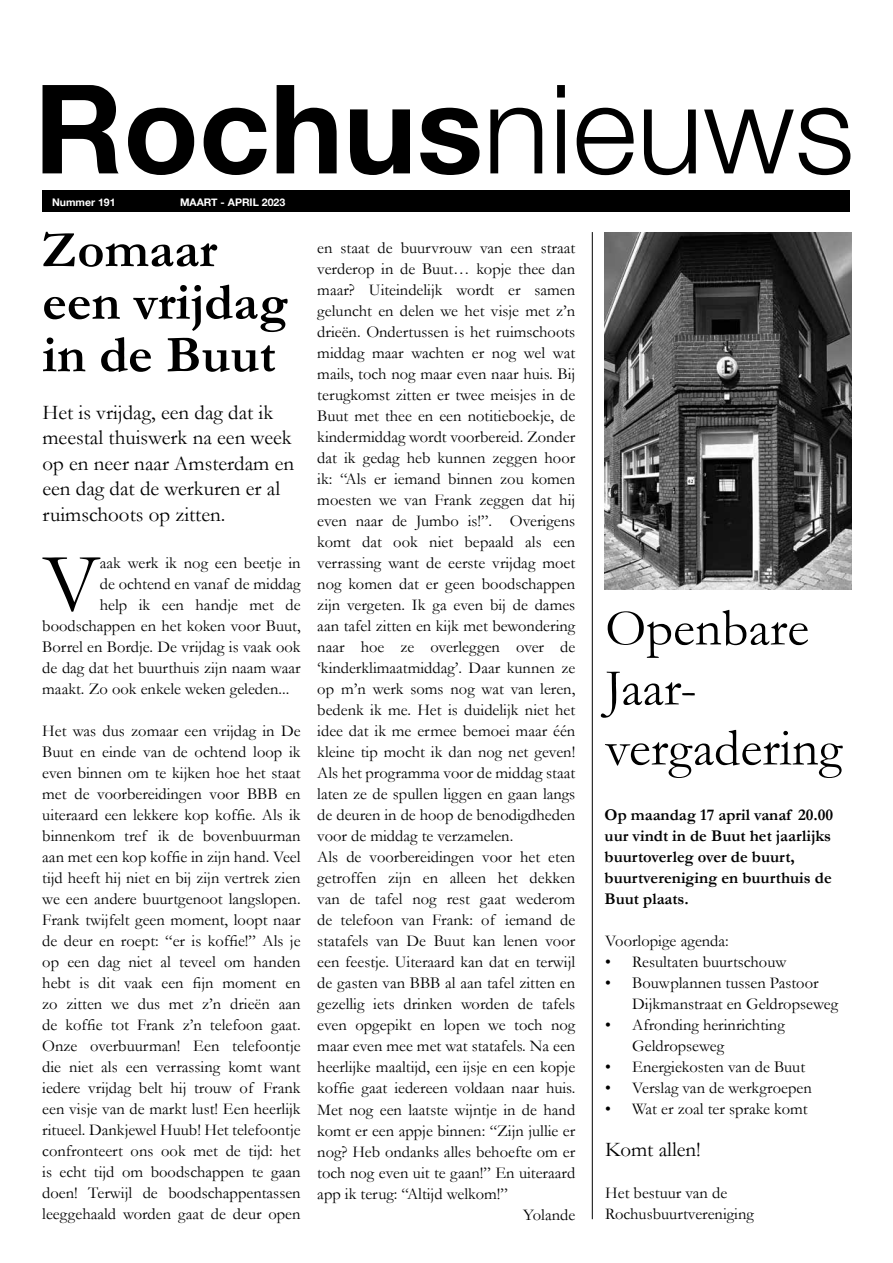
<style>
.page{position:relative;width:893px;height:1263px;background:#fff}
.page>*{position:absolute;margin:0;border:0;box-sizing:border-box;transform-origin:0 0}
.t1{font:83.85px "Garamond";color:#000}
.t2{font:700 52.5px/52.5px "Garamond";color:#000}
.t3{font:52.5px/60px "Garamond";color:#000}
.t4{font:21px/25.5px "Garamond";color:#000}
.t5{font:16.5px/21px "Garamond";color:#000}
.t6{font:700 16.5px/21px "Garamond";color:#000}
.t7{font:700 10.5px "Helvetica Neue";color:#fff}
</style>
<div class="page">
<div style="left:43px;top:190px;width:807px;height:21px;background:#000"></div>
<svg style="left:43px;top:85px;width:807px;height:90px"></svg>
<hr style="left:592px;top:232px;width:1px;height:987px;background:#000">
<img style="left:605px;top:232px;width:246px;height:357px">
<p class="t7" style="left:52px;top:194px;width:65px">Nummer 191</p>
<p class="t7" style="left:180px;top:194px;width:107px">MAART - APRIL 2023</p>
<h2 class="t2" style="left:42px;top:223px;width:247px">Zomaar een vrijdag in de Buut</h2>
<p class="t4" style="left:42px;top:399px;width:253px">Het is vrijdag, een dag dat ik meestal thuiswerk na een week op en neer naar Amsterdam en een dag dat de werkuren er al ruimschoots op zitten.</p>
<h1 class="t1" style="left:43px;top:533px;width:58px">V</h1>
<p class="t5" style="left:100px;top:552px;width:202px">aak werk ik nog een beetje in</p>
<p class="t5" style="left:100px;top:573px;width:202px">de ochtend en vanaf de middag</p>
<p class="t5" style="left:100px;top:594px;width:202px">help ik een handje met de</p>
<p class="t5" style="left:42px;top:615px;width:260px">boodschappen en het koken voor Buut,</p>
<p class="t5" style="left:42px;top:636px;width:260px">Borrel en Bordje. De vrijdag is vaak ook</p>
<p class="t5" style="left:42px;top:657px;width:260px">de dag dat het buurthuis zijn naam waar</p>
<p class="t5" style="left:42px;top:678px;width:249px">maakt. Zo ook enkele weken geleden...</p>
<p class="t5" style="left:42px;top:720px;width:260px;text-align:justify">Het was dus zomaar een vrijdag in De Buut en einde van de ochtend loop ik even binnen om te kijken hoe het staat met de voorbereidingen voor BBB en uiteraard een lekkere kop koffie. Als ik binnenkom tref ik de bovenbuurman aan met een kop koffie in zijn hand. Veel tijd heeft hij niet en bij zijn vertrek zien we een andere buurtgenoot langslopen.<br>Frank twijfelt geen moment, loopt naar de deur en roept: “er is koffie!” Als je op een dag niet al teveel om handen hebt is dit vaak een fijn moment en zo zitten we dus met z’n drieën aan de koffie tot Frank z’n telefoon gaat.<br>Onze overbuurman! Een telefoontje die niet als een verrassing komt want iedere vrijdag belt hij trouw of Frank een visje van de markt lust! Een heerlijk ritueel. Dankjewel Huub! Het telefoontje confronteert ons ook met de tijd: het is echt tijd om boodschappen te gaan doen! Terwijl de boodschappentassen leeggehaald worden gaat de deur open</p>
<p class="t5" style="left:317px;top:237px;width:259px">en staat de buurvrouw van een straat</p>
<p class="t5" style="left:317px;top:258px;width:259px">verderop in de Buut… kopje thee dan</p>
<p class="t5" style="left:317px;top:279px;width:259px">maar? Uiteindelijk wordt er samen</p>
<p class="t5" style="left:317px;top:300px;width:259px">geluncht en delen we het visje met z’n</p>
<p class="t5" style="left:317px;top:321px;width:259px">drieën. Ondertussen is het ruimschoots</p>
<p class="t5" style="left:317px;top:342px;width:259px">middag maar wachten er nog wel wat</p>
<p class="t5" style="left:317px;top:363px;width:259px">mails, toch nog maar even naar huis. Bij</p>
<p class="t5" style="left:317px;top:384px;width:259px">terugkomst zitten er twee meisjes in de</p>
<p class="t5" style="left:317px;top:405px;width:259px">Buut met thee en een notitieboekje, de</p>
<p class="t5" style="left:317px;top:426px;width:259px">kindermiddag wordt voorbereid. Zonder</p>
<p class="t5" style="left:317px;top:447px;width:259px">dat ik gedag heb kunnen zeggen hoor</p>
<p class="t5" style="left:317px;top:468px;width:259px">ik: “Als er iemand binnen zou komen</p>
<p class="t5" style="left:317px;top:489px;width:259px">moesten we van Frank zeggen dat hij</p>
<p class="t5" style="left:317px;top:510px;width:259px">even naar de Jumbo is!”. Overigens</p>
<p class="t5" style="left:317px;top:531px;width:259px">komt dat ook niet bepaald als een</p>
<p class="t5" style="left:317px;top:552px;width:259px">verrassing want de eerste vrijdag moet</p>
<p class="t5" style="left:317px;top:573px;width:259px">nog komen dat er geen boodschappen</p>
<p class="t5" style="left:317px;top:594px;width:259px">zijn vergeten. Ik ga even bij de dames</p>
<p class="t5" style="left:317px;top:615px;width:259px">aan tafel zitten en kijk met bewondering</p>
<p class="t5" style="left:317px;top:636px;width:259px">naar hoe ze overleggen over de</p>
<p class="t5" style="left:317px;top:657px;width:259px">‘kinderklimaatmiddag’. Daar kunnen ze</p>
<p class="t5" style="left:317px;top:678px;width:259px">op m’n werk soms nog wat van leren,</p>
<p class="t5" style="left:317px;top:699px;width:259px">bedenk ik me. Het is duidelijk niet het</p>
<p class="t5" style="left:317px;top:720px;width:259px">idee dat ik me ermee bemoei maar één</p>
<p class="t5" style="left:317px;top:741px;width:259px">kleine tip mocht ik dan nog net geven!</p>
<p class="t5" style="left:317px;top:762px;width:259px">Als het programma voor de middag staat</p>
<p class="t5" style="left:317px;top:783px;width:259px">laten ze de spullen liggen en gaan langs</p>
<p class="t5" style="left:317px;top:804px;width:259px">de deuren in de hoop de benodigdheden</p>
<p class="t5" style="left:317px;top:825px;width:197px">voor de middag te verzamelen.</p>
<p class="t5" style="left:317px;top:846px;width:259px">Als de voorbereidingen voor het eten</p>
<p class="t5" style="left:317px;top:867px;width:259px">getroffen zijn en alleen het dekken</p>
<p class="t5" style="left:317px;top:888px;width:259px">van de tafel nog rest gaat wederom</p>
<p class="t5" style="left:317px;top:909px;width:259px">de telefoon van Frank: of iemand de</p>
<p class="t5" style="left:317px;top:930px;width:259px">statafels van De Buut kan lenen voor</p>
<p class="t5" style="left:317px;top:951px;width:259px">een feestje. Uiteraard kan dat en terwijl</p>
<p class="t5" style="left:317px;top:972px;width:259px">de gasten van BBB al aan tafel zitten en</p>
<p class="t5" style="left:317px;top:993px;width:259px">gezellig iets drinken worden de tafels</p>
<p class="t5" style="left:317px;top:1014px;width:259px">even opgepikt en lopen we toch nog</p>
<p class="t5" style="left:317px;top:1035px;width:259px">maar even mee met wat statafels. Na een</p>
<p class="t5" style="left:317px;top:1056px;width:259px">heerlijke maaltijd, een ijsje en een kopje</p>
<p class="t5" style="left:317px;top:1077px;width:259px">koffie gaat iedereen voldaan naar huis.</p>
<p class="t5" style="left:317px;top:1098px;width:259px">Met nog een laatste wijntje in de hand</p>
<p class="t5" style="left:317px;top:1119px;width:259px">komt er een appje binnen: “Zijn jullie er</p>
<p class="t5" style="left:317px;top:1141px;width:259px">nog? Heb ondanks alles behoefte om er</p>
<p class="t5" style="left:317px;top:1162px;width:259px">toch nog even uit te gaan!” En uiteraard</p>
<p class="t5" style="left:317px;top:1183px;width:192px">app ik terug: “Altijd welkom!”</p>
<p class="t5" style="left:523px;top:1204px;width:54px">Yolande</p>
<h2 class="t3" style="left:605px;top:597px;width:238px">Openbare<br>Jaar&shy;vergadering</h2>
<p class="t6" style="left:605px;top:804px;width:230px">Op maandag 17 april vanaf 20.00 uur vindt in de Buut het jaarlijks buurtoverleg over de buurt, buurtvereniging en buurthuis de<br>Buut plaats.</p>
<p class="t5" style="left:605px;top:930px;width:125px">Voorlopige agenda:</p>
<p class="t5" style="left:605px;top:951px;width:183px">• Resultaten buurtschouw</p>
<p class="t5" style="left:632px;top:972px;width:207px;text-indent:-27px">• Bouwplannen tussen Pastoor<br>Dijkmanstraat en Geldropseweg</p>
<p class="t5" style="left:632px;top:1014px;width:154px;text-indent:-27px">• Afronding herinrichting<br>Geldropseweg</p>
<p class="t5" style="left:605px;top:1056px;width:201px">• Energiekosten van de Buut</p>
<p class="t5" style="left:605px;top:1077px;width:208px">• Verslag van de werkgroepen</p>
<p class="t5" style="left:605px;top:1098px;width:204px">• Wat er zoal ter sprake komt</p>
<p class="t4" style="left:605px;top:1136px;width:97px">Komt allen!</p>
<p class="t5" style="left:605px;top:1182px;width:150px">Het bestuur van de<br>Rochusbuurtvereniging</p>
</div>
